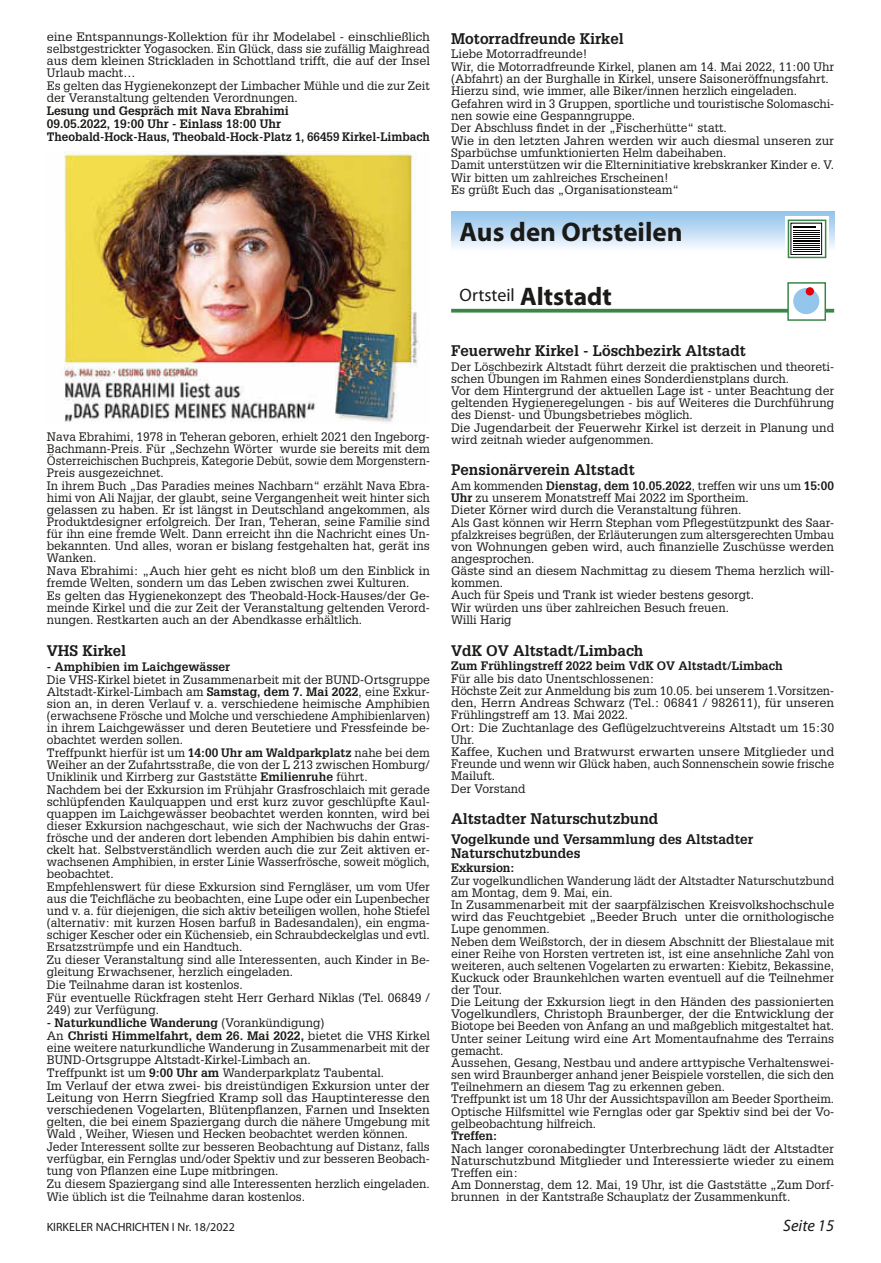
<style>
.page{position:relative;width:881px;height:1263px;background:#fff}
.page>*{position:absolute;margin:0;border:0;box-sizing:border-box;transform-origin:0 0}
.t1{font:700 27px "Myriad Pro";color:#1a1a18}
.t2{font:18px "Myriad Pro";color:#1a1a18}
.t3{font:italic 16.5px "Myriad Pro";color:#1a1a18}
.t4{font:700 15px "Glypha LT";color:#1a1a18}
.t5{font:700 13.5px/13.5px "Glypha LT";color:#1a1a18}
.t6{font:12px/12.1px "Glypha LT";color:#1a1a18}
.t7{font:12px/12.1px "Glypha LT";color:#1a1a18;scale:1.06 1}
.t8{font:12px/12.1px "Glypha LT";color:#1a1a18;scale:1.05 1}
.t9{font:700 12px/13px "Glypha LT";color:#1a1a18}
.t10{font:12px "Myriad Pro";color:#1a1a18}
.s1{font-weight:700}
.s2{font-weight:700;font-size:25.5px}
</style>
<div class="page">
<div style="left:451px;top:212px;width:382px;height:38px;background:linear-gradient(to bottom,#92c3eb,#f3f8fd)"></div>
<svg style="left:784px;top:217px;width:44px;height:42px"></svg>
<svg style="left:821px;top:223px;width:2px;height:32px"></svg>
<div style="left:790px;top:223px;width:31px;height:32px;background:#fff"></div>
<div style="left:790px;top:223px;width:31px;height:32px;border:1px solid #000"></div>
<hr style="left:792px;top:226px;width:23px;height:2px;background:#000">
<svg style="left:793px;top:230px;width:26px;height:22px"></svg>
<div style="left:787px;top:220px;width:39px;height:38px;border:2px solid #398746"></div>
<svg style="left:451px;top:309px;width:382px;height:4px"></svg>
<div style="left:787px;top:283px;width:38px;height:37px;background:#fff"></div>
<div style="left:787px;top:282px;width:38px;height:39px;border:2px solid #398746"></div>
<div style="left:792px;top:288px;width:27px;height:26px;background:#94c6ec;border-radius:50%"></div>
<div style="left:805px;top:287px;width:8px;height:8px;background:#e3000f;border-radius:50%"></div>
<img style="left:64px;top:151px;width:355px;height:271px">
<p class="t7" style="left:47px;top:31px;width:363px">eine Entspannungs-Kollektion für ihr Modelabel - einschließlich selbstgestrickter Yogasocken. Ein Glück, dass sie zufällig Maighread aus dem kleinen Strickladen in Schottland trifft, die auf der Insel Urlaub macht…<br>Es gelten das Hygienekonzept der Limbacher Mühle und die zur Zeit der Veranstaltung geltenden Verordnungen.</p>
<p class="t9" style="left:47px;top:104px;width:384px">Lesung und Gespräch mit Nava Ebrahimi<br>09.05.2022, 19:00 Uhr - Einlass 18:00 Uhr<br>Theobald-Hock-Haus, Theobald-Hock-Platz 1, 66459 Kirkel-Limbach</p>
<p class="t6" style="left:47px;top:430px;width:384px">Nava Ebrahimi, 1978 in Teheran geboren, erhielt 2021 den Ingeborg-Bachmann-Preis. Für „Sechzehn Wörter wurde sie bereits mit dem Österreichischen Buchpreis, Kategorie Debüt, sowie dem Morgenstern-Preis ausgezeichnet.<br>In ihrem Buch „Das Paradies meines Nachbarn“ erzählt Nava Ebra&shy;himi von Ali Najjar, der glaubt, seine Vergangenheit weit hinter sich gelassen zu haben. Er ist längst in Deutschland angekommen, als Produktdesigner erfolgreich. Der Iran, Teheran, seine Familie sind für ihn eine fremde Welt. Dann erreicht ihn die Nachricht eines Un&shy;bekannten. Und alles, woran er bislang festgehalten hat, gerät ins Wanken.<br>Nava Ebrahimi: „Auch hier geht es nicht bloß um den Einblick in fremde Welten, sondern um das Leben zwischen zwei Kulturen.ʺ<br>Es gelten das Hygienekonzept des Theobald-Hock-Hauses/der Ge&shy;meinde Kirkel und die zur Zeit der Veranstaltung geltenden Verord&shy;nungen. Restkarten auch an der Abendkasse erhältlich.</p>
<p class="t4" style="left:47px;top:641px;width:81px">VHS Kirkel</p>
<p class="t9" style="left:47px;top:660px;width:185px">- Amphibien im Laichgewässer</p>
<p class="t6" style="left:47px;top:673px;width:384px">Die VHS-Kirkel bietet in Zusammenarbeit mit der BUND-Ortsgruppe Altstadt-Kirkel-Limbach am <span class="s1">Samstag, dem 7. Mai 2022</span>, eine Exkur&shy;sion an, in deren Verlauf v. a. verschiedene heimische Amphibien (erwachsene Frösche und Molche und verschiedene Amphibienlarven) in ihrem Laichgewässer und deren Beutetiere und Fressfeinde be&shy;obachtet werden sollen.<br>Treffpunkt hierfür ist um <span class="s1">14:00 Uhr am Waldparkplatz</span> nahe bei dem Weiher an der Zufahrtsstraße, die von der L 213 zwischen Homburg/ Uniklinik und Kirrberg zur Gaststätte <span class="s1">Emilienruhe</span> führt.<br>Nachdem bei der Exkursion im Frühjahr Grasfroschlaich mit gerade schlüpfenden Kaulquappen und erst kurz zuvor geschlüpfte Kaul&shy;quappen im Laichgewässer beobachtet werden konnten, wird bei dieser Exkursion nachgeschaut, wie sich der Nachwuchs der Gras&shy;frösche und der anderen dort lebenden Amphibien bis dahin entwi&shy;ckelt hat. Selbstverständlich werden auch die zur Zeit aktiven er&shy;wachsenen Amphibien, in erster Linie Wasserfrösche, soweit möglich, beobachtet.<br>Empfehlenswert für diese Exkursion sind Ferngläser, um vom Ufer aus die Teichfläche zu beobachten, eine Lupe oder ein Lupenbecher und v. a. für diejenigen, die sich aktiv beteiligen wollen, hohe Stiefel (alternativ: mit kurzen Hosen barfuß in Badesandalen), ein engma&shy;schiger Kescher oder ein Küchensieb, ein Schraubdeckelglas und evtl.<br>Ersatzstrümpfe und ein Handtuch.<br>Zu dieser Veranstaltung sind alle Interessenten, auch Kinder in Be&shy;gleitung Erwachsener, herzlich eingeladen.<br>Die Teilnahme daran ist kostenlos.<br>Für eventuelle Rückfragen steht Herr Gerhard Niklas (Tel. 06849 / 249) zur Verfügung.</p>
<p class="t6" style="left:47px;top:1016px;width:384px"><span class="s1">- Naturkundliche Wanderung</span> (Vorankündigung)<br>An <span class="s1">Christi Himmelfahrt, dem 26. Mai 2022,</span> bietet die VHS Kirkel eine weitere naturkundliche Wanderung in Zusammenarbeit mit der BUND-Ortsgruppe Altstadt-Kirkel-Limbach an.<br>Treffpunkt ist um <span class="s1">9:00 Uhr am</span> Wanderparkplatz Taubental.<br>Im Verlauf der etwa zwei- bis dreistündigen Exkursion unter der Leitung von Herrn Siegfried Kramp soll das Hauptinteresse den verschiedenen Vogelarten, Blütenpflanzen, Farnen und Insekten gelten, die bei einem Spaziergang durch die nähere Umgebung mit Wald , Weiher, Wiesen und Hecken beobachtet werden können.<br>Jeder Interessent sollte zur besseren Beobachtung auf Distanz, falls verfügbar, ein Fernglas und/oder Spektiv und zur besseren Beobach&shy;tung von Pflanzen eine Lupe mitbringen.<br>Zu diesem Spaziergang sind alle Interessenten herzlich eingeladen.<br>Wie üblich ist die Teilnahme daran kostenlos.</p>
<p class="t4" style="left:451px;top:29px;width:174px">Motorradfreunde Kirkel</p>
<p class="t6" style="left:451px;top:48px;width:384px">Liebe Motorradfreunde!<br>Wir, die Motorradfreunde Kirkel, planen am 14. Mai 2022, 11:00 Uhr (Abfahrt) an der Burghalle in Kirkel, unsere Saisoneröffnungsfahrt.<br>Hierzu sind, wie immer, alle Biker/innen herzlich eingeladen.<br>Gefahren wird in 3 Gruppen, sportliche und touristische Solomaschi&shy;nen sowie eine Gespanngruppe.<br>Der Abschluss findet in der „Fischerhütte“ statt.<br>Wie in den letzten Jahren werden wir auch diesmal unseren zur Sparbüchse umfunktionierten Helm dabeihaben.<br>Damit unterstützen wir die Elterninitiative krebskranker Kinder e. V.<br>Wir bitten um zahlreiches Erscheinen!<br>Es grüßt Euch das „Organisationsteam“</p>
<h1 class="t1" style="left:459px;top:214px;width:224px">Aus den Ortsteilen</h1>
<h2 class="t2" style="left:459px;top:283px;width:153px">Ortsteil <span class="s2">Altstadt</span></h2>
<p class="t4" style="left:451px;top:342px;width:296px">Feuerwehr Kirkel - Löschbezirk Altstadt</p>
<p class="t6" style="left:451px;top:360px;width:384px">Der Löschbezirk Altstadt führt derzeit die praktischen und theoreti&shy;schen Übungen im Rahmen eines Sonderdienstplans durch.<br>Vor dem Hintergrund der aktuellen Lage ist - unter Beachtung der geltenden Hygieneregelungen - bis auf Weiteres die Durchführung des Dienst- und Übungsbetriebes möglich.<br>Die Jugendarbeit der Feuerwehr Kirkel ist derzeit in Planung und wird zeitnah wieder aufgenommen.</p>
<p class="t4" style="left:451px;top:460px;width:185px">Pensionärverein Altstadt</p>
<p class="t6" style="left:451px;top:479px;width:384px">Am kommenden <span class="s1">Dienstag, dem 10.05.2022</span>, treffen wir uns um <span class="s1">15:00<br>Uhr</span> zu unserem Monatstreff Mai 2022 im Sportheim.<br>Dieter Körner wird durch die Veranstaltung führen.<br>Als Gast können wir Herrn Stephan vom Pflegestützpunkt des Saar&shy;pfalzkreises begrüßen, der Erläuterungen zum altersgerechten Umbau von Wohnungen geben wird, auch finanzielle Zuschüsse werden angesprochen.<br>Gäste sind an diesem Nachmittag zu diesem Thema herzlich will&shy;kommen.<br>Auch für Speis und Trank ist wieder bestens gesorgt.<br>Wir würden uns über zahlreichen Besuch freuen.<br>Willi Harig</p>
<p class="t4" style="left:451px;top:641px;width:193px">VdK OV Altstadt/Limbach</p>
<p class="t9" style="left:451px;top:659px;width:333px">Zum Frühlingstreff 2022 beim VdK OV Altstadt/Limbach</p>
<p class="t6" style="left:451px;top:672px;width:384px">Für alle bis dato Unentschlossenen:<br>Höchste Zeit zur Anmeldung bis zum 10. 05. bei unserem 1. Vorsitzen&shy;den, Herrn Andreas Schwarz (Tel. : 06841 / 982611), für unseren Frühlingstreff am 13. Mai 2022.<br>Ort: Die Zuchtanlage des Geflügelzuchtvereins Altstadt um 15:30<br>Uhr.<br>Kaffee, Kuchen und Bratwurst erwarten unsere Mitglieder und Freunde und wenn wir Glück haben, auch Sonnenschein sowie frische Mailuft.<br>Der Vorstand</p>
<p class="t4" style="left:451px;top:809px;width:208px">Altstadter Naturschutzbund</p>
<p class="t5" style="left:451px;top:832px;width:303px">Vogelkunde und Versammlung des Altstadter<br>Naturschutzbundes</p>
<p class="t9" style="left:451px;top:861px;width:65px">Exkursion:</p>
<p class="t6" style="left:451px;top:874px;width:384px">Zur vogelkundlichen Wanderung lädt der Altstadter Naturschutzbund am Montag, dem 9. Mai, ein.<br>In Zusammenarbeit mit der saarpfälzischen Kreisvolkshochschule wird das Feuchtgebiet „Beeder Bruch unter die ornithologische Lupe genommen.<br>Neben dem Weißstorch, der in diesem Abschnitt der Bliestalaue mit einer Reihe von Horsten vertreten ist, ist eine ansehnliche Zahl von weiteren, auch seltenen Vogelarten zu erwarten: Kiebitz, Bekassine, Kuckuck oder Braunkehlchen warten eventuell auf die Teilnehmer der Tour.<br>Die Leitung der Exkursion liegt in den Händen des passionierten Vogelkundlers, Christoph Braunberger, der die Entwicklung der Biotope bei Beeden von Anfang an und maßgeblich mitgestaltet hat.<br>Unter seiner Leitung wird eine Art Momentaufnahme des Terrains gemacht.<br>Aussehen, Gesang, Nestbau und andere arttypische Verhaltenswei&shy;sen wird Braunberger anhand jener Beispiele vorstellen, die sich den Teilnehmern an diesem Tag zu erkennen geben.<br>Treffpunkt ist um 18 Uhr der Aussichtspavillon am Beeder Sportheim.<br>Optische Hilfsmittel wie Fernglas oder gar Spektiv sind bei der Vo&shy;gelbeobachtung hilfreich.</p>
<p class="t9" style="left:451px;top:1129px;width:48px">Treffen:</p>
<p class="t8" style="left:451px;top:1142px;width:366px">Nach langer coronabedingter Unterbrechung lädt der Altstadter Naturschutzbund Mitglieder und Interessierte wieder zu einem Treffen ein:<br>Am Donnerstag, dem 12. Mai, 19 Uhr, ist die Gaststätte „Zum Dorf&shy;brunnen in der Kantstraße Schauplatz der Zusammenkunft.</p>
<p class="t10" style="left:47px;top:1220px;width:189px">KIRKELER NACHRICHTEN I Nr. 18/2022</p>
<h3 class="t3" style="left:782px;top:1215px;width:52px">Seite 15</h3>
</div>
